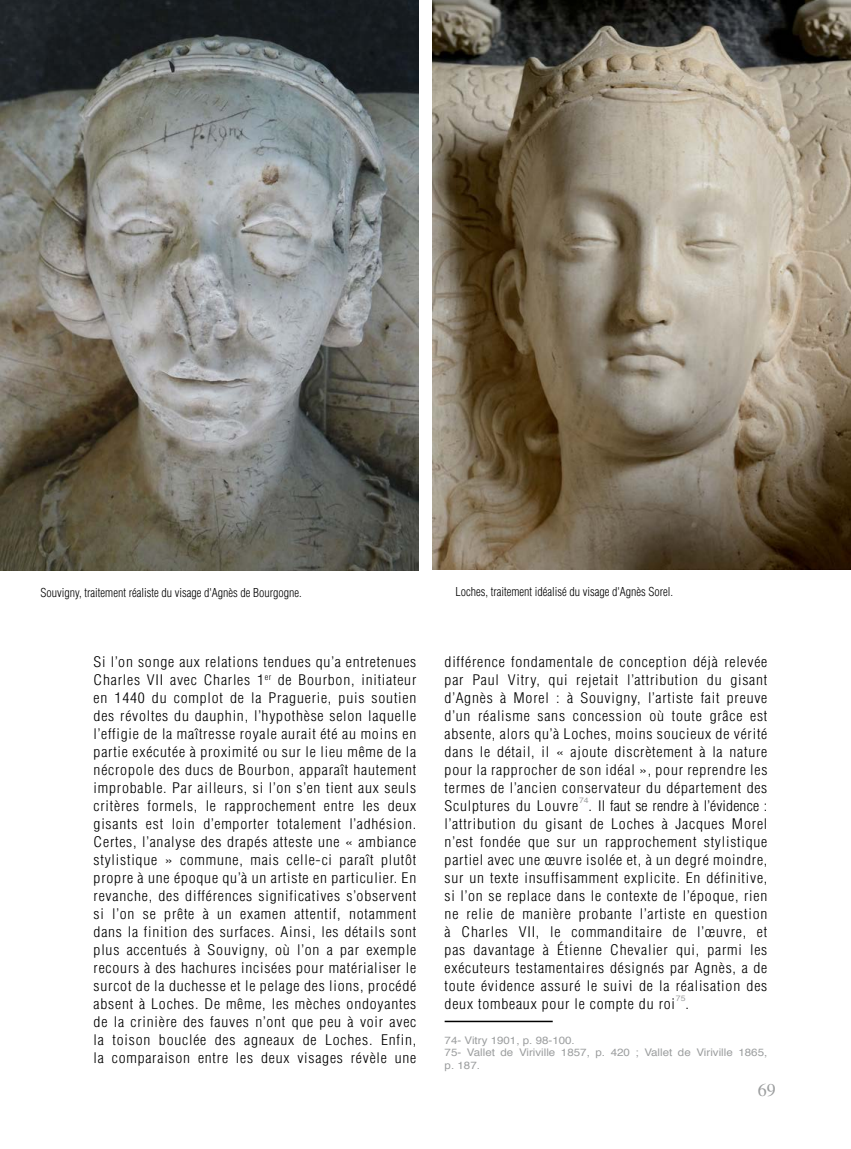
<style>
.page{position:relative;width:851px;height:1149px;background:#fff}
.page>*{position:absolute;margin:0;border:0;box-sizing:border-box;transform-origin:0 0}
.t1{font:18px "Times";color:#9c9e9f}
.t2{font:300 condensed 14.25px/18px "Helvetica";letter-spacing:.05em;color:#000;text-align:justify;scale:1.1 1}
.t3{font:300 condensed 12px "Helvetica";color:#000}
.t4{font:10.5px/12.6px "Helvetica";color:#9c9e9f;scale:1.1 1}
.t5{font:7.8px "Helvetica";color:#9c9e9f;scale:1.1 1}
</style>
<div class="page">
<hr style="left:444px;top:1020px;width:108px;height:1px;background:#000">
<img style="left:0;top:0;width:419px;height:570px">
<img style="left:432px;top:0;width:418px;height:569px">
<p class="t3" style="left:41px;top:585px;width:262px">Souvigny, traitement réaliste du visage d'Agnès de Bourgogne.</p>
<p class="t3" style="left:455px;top:584px;width:219px">Loches, traitement idéalisé du visage d'Agnès Sorel.</p>
<p class="t2" style="left:94px;top:652px;width:295px">Si l’on songe aux relations tendues qu’a entretenues Charles VII avec Charles 1<sup>er</sup> de Bourbon, initiateur en 1440 du complot de la Praguerie, puis soutien des révoltes du dauphin, l’hypothèse selon laquelle l’effigie de la maîtresse royale aurait été au moins en partie exécutée à proximité ou sur le lieu même de la nécropole des ducs de Bourbon, apparaît hautement improbable. Par ailleurs, si l’on s’en tient aux seuls critères formels, le rapprochement entre les deux gisants est loin d’emporter totalement l’adhésion.<br>Certes, l’analyse des drapés atteste une « ambiance stylistique » commune, mais celle-ci paraît plutôt propre à une époque qu’à un artiste en particulier. En revanche, des différences significatives s’observent si l’on se prête à un examen attentif, notamment dans la finition des surfaces. Ainsi, les détails sont plus accentués à Souvigny, où l’on a par exemple recours à des hachures incisées pour matérialiser le surcot de la duchesse et le pelage des lions, procédé absent à Loches. De même, les mèches ondoyantes de la crinière des fauves n’ont que peu à voir avec la toison bouclée des agneaux de Loches. Enfin, la comparaison entre les deux visages révèle une</p>
<p class="t2" style="left:444px;top:652px;width:295px">différence fondamentale de conception déjà relevée par Paul Vitry, qui rejetait l’attribution du gisant d’Agnès à Morel : à Souvigny, l’artiste fait preuve d’un réalisme sans concession où toute grâce est absente, alors qu’à Loches, moins soucieux de vérité dans le détail, il « ajoute discrètement à la nature pour la rapprocher de son idéal », pour reprendre les termes de l’ancien conservateur du département des Sculptures du Louvre</p>
<p class="t5" style="left:579px;top:794px;width:10px">74</p>
<p class="t2" style="left:444px;top:796px;width:295px;text-indent:144px">. Il faut se rendre à l’évidence : l’attribution du gisant de Loches à Jacques Morel n’est fondée que sur un rapprochement stylistique partiel avec une œuvre isolée et, à un degré moindre, sur un texte insuffisamment explicite. En définitive, si l’on se replace dans le contexte de l’époque, rien ne relie de manière probante l’artiste en question à Charles VII, le commanditaire de l’œuvre, et pas davantage à Étienne Chevalier qui, parmi les exécuteurs testamentaires désignés par Agnès, a de toute évidence assuré le suivi de la réalisation des deux tombeaux pour le compte du roi</p>
<p class="t5" style="left:675px;top:992px;width:10px">75</p>
<p class="t2" style="left:685px;top:994px;width:5px">.</p>
<p class="t4" style="left:444px;top:1033px;width:295px">74- Vitry 1901, p. 98-100.<br>75- Vallet de Viriville 1857, p. 420 ; Vallet de Viriville 1865, p. 187.</p>
<p class="t1" style="left:757px;top:1079px;width:19px">69</p>
</div>
